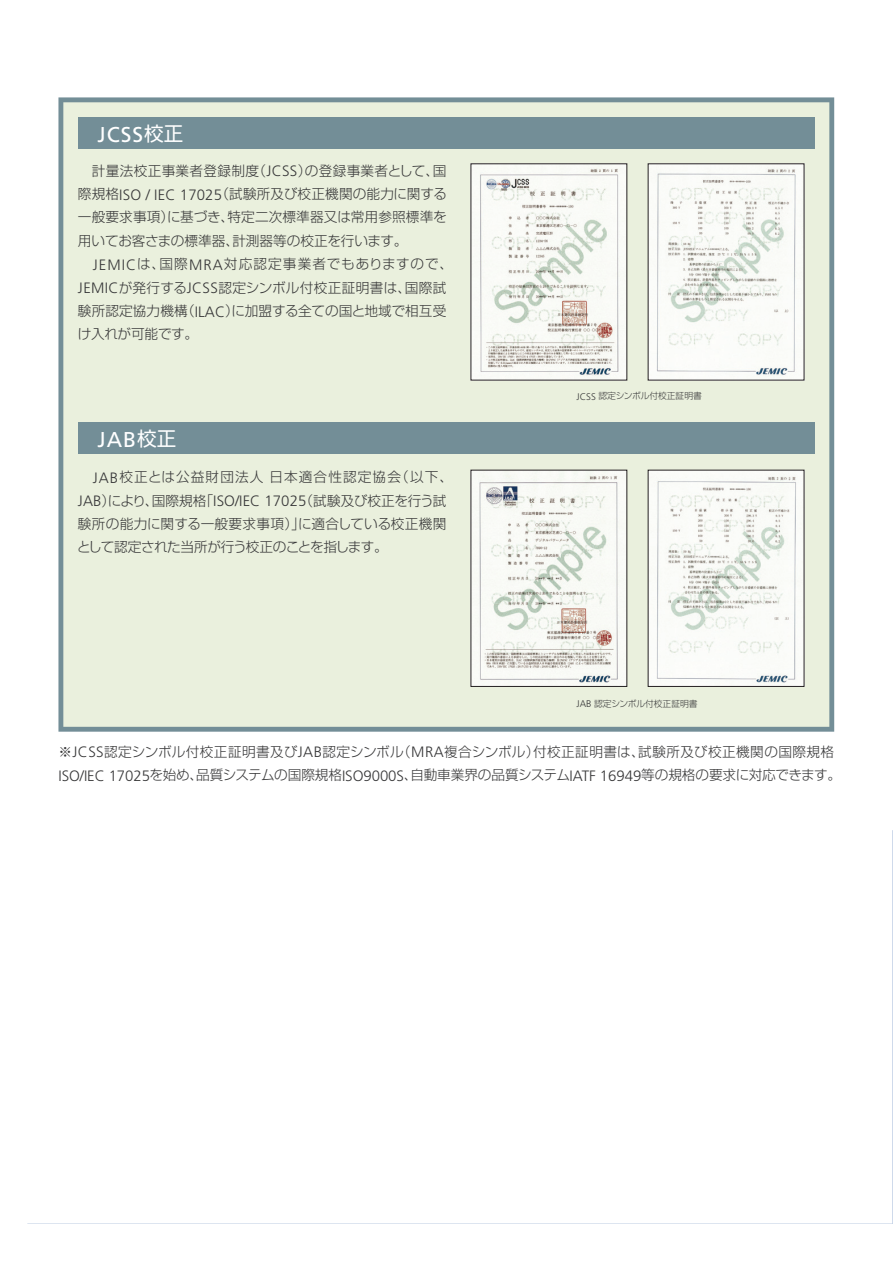
<style>
.page{position:relative;width:893px;height:1263px;background:#fff}
.page>*{position:absolute;margin:0;border:0;box-sizing:border-box;transform-origin:0 0}
.t1{font:21.45px "Frutiger";letter-spacing:.045em;color:#fff}
.t2{font:13.65px/23.4px "Shin Go Pro Light 90 msp RKSJ H";color:#383839}
.t3{font:8.7px "Shin Go Pro Light 90 msp RKSJ H";color:#383839}
.s1{font-family:"Shin Go Pro Regular 90 msp RKSJ H";font-size:19.5px}
.s2{font-family:"Frutiger";font-weight:300;font-size:15px}
.s3{font-family:"Frutiger";font-weight:300;font-size:9.6px}
</style>
<div class="page">
<svg style="left:58px;top:97px;width:776px;height:635px;background:#e2e9d8"></svg>
<div style="left:78px;top:117px;width:737px;height:31px;background:#738e97"></div>
<div style="left:78px;top:422px;width:737px;height:31px;background:#738e97"></div>
<img style="left:473px;top:166px;width:152px;height:212px">
<img style="left:650px;top:166px;width:152px;height:212px">
<img style="left:473px;top:472px;width:152px;height:213px">
<img style="left:650px;top:472px;width:152px;height:213px">
<h1 class="t1" style="left:97px;top:126px;width:87px">JCSS<span class="s1">校正</span></h1>
<p class="t2" style="left:78px;top:161px;width:371px;text-align:justify">　計量法校正事業者登録制度（<span class="s2">JCSS</span>）の登録事業者として、国際規格<span class="s2">ISO / IEC 17025</span>（試験所及び校正機関の能力に関する一般要求事項）に基づき、特定二次標準器又は常用参照標準を用いてお客さまの標準器、計測器等の校正を行います｡</p>
<p class="t2" style="left:78px;top:254px;width:377px;text-indent:15px"><span class="s2">JEMIC</span>は、国際<span class="s2">MRA</span>対応認定事業者でもありますので、<br><span class="s2">JEMIC</span>が発行する<span class="s2">JCSS</span>認定シンボル付校正証明書は、国際試験所認定協力機構（<span class="s2">ILAC</span>）に加盟する全ての国と地域で相互受け入れが可能です。</p>
<h1 class="t1" style="left:97px;top:431px;width:80px">JAB<span class="s1">校正</span></h1>
<p class="t2" style="left:77px;top:467px;width:377px;text-indent:16px"><span class="s2">JAB</span>校正とは公益財団法人日本適合性認定協会（以下、<span class="s2">JAB</span>）により、国際規格「<span class="s2">ISO/IEC 17025</span>（試験及び校正を行う試験所の能力に関する一般要求事項）」に適合している校正機関として認定された当所が行う校正のことを指します。</p>
<p class="t3" style="left:576px;top:393px;width:127px"><span class="s3">JCSS</span> 認定シンボル付校正証明書</p>
<p class="t3" style="left:576px;top:700px;width:123px"><span class="s3">JAB</span> 認定シンボル付校正証明書</p>
<p class="t2" style="left:58px;top:742px;width:784px">※<span class="s2">JCSS</span>認定シンボル付校正証明書及び<span class="s2">JAB</span>認定シンボル（<span class="s2">MRA</span>複合シンボル）付校正証明書は、試験所及び校正機関の国際規格<br><span class="s2">ISO/IEC 17025</span>を始め、品質システムの国際規格<span class="s2">ISO9000S</span>、自動車業界の品質システム<span class="s2">IATF 16949</span>等の規格の要求に対応できます。</p>
</div>
